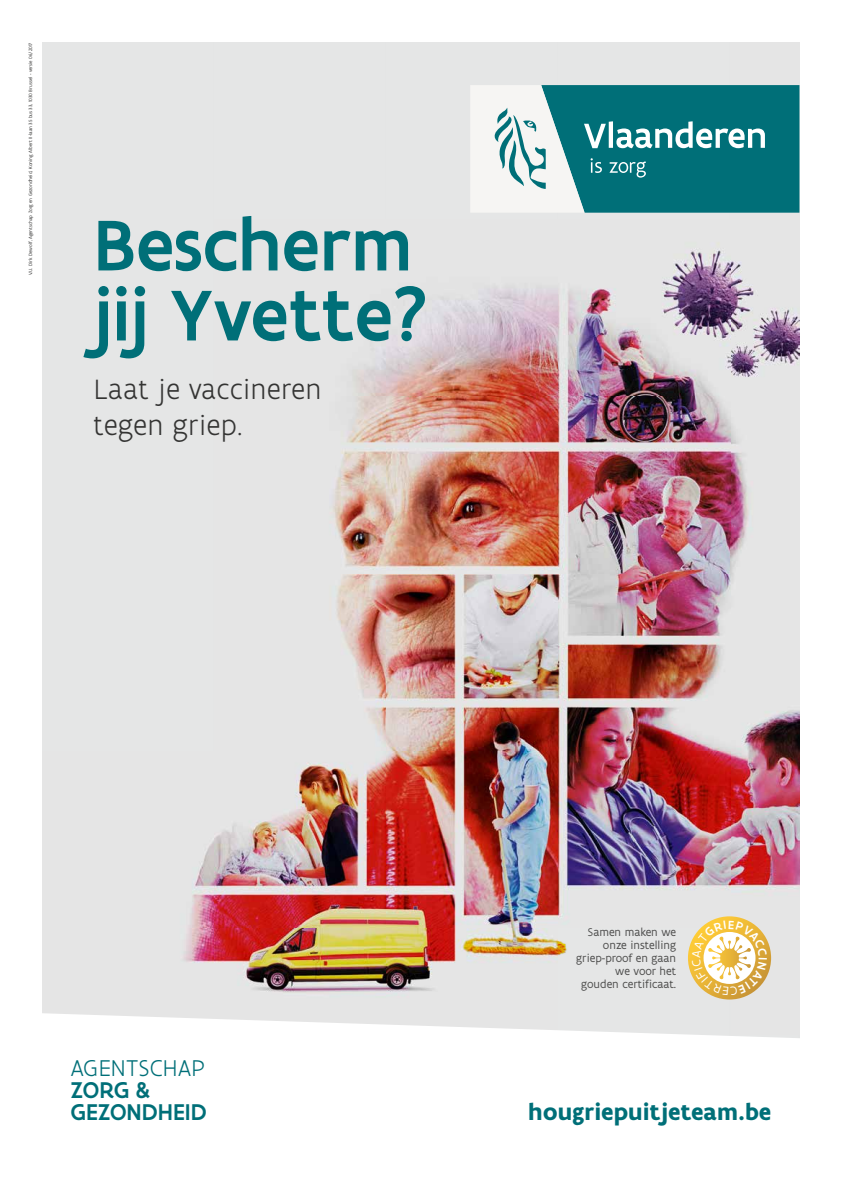
<style>
.page{position:relative;width:842px;height:1191px;background:#fff}
.page>*{position:absolute;margin:0;border:0;box-sizing:border-box;transform-origin:0 0}
.t1{font:500 77px/70px "Flanders Art Sans";color:#006f78}
.t2{font:300 30px/36px "Flanders Art Sans";color:#343433}
.t3{font:700 24.5px "Flanders Art Sans";color:#006f78}
.t4{font:500 24.5px/22px "Flanders Art Sans";color:#006f78}
.t5{font:300 24.5px "Flanders Art Sans";color:#006f78}
.t6{font:12px/13px "Flanders Art Sans";color:#4e4e4d;text-align:right}
.t7{font:5px "Flanders Art Sans";color:#343433}
</style>
<div class="page">
<img style="left:43px;top:43px;width:756px;height:968px">
<svg style="left:42px;top:1011px;width:758px;height:27px;fill:#e5e6e6"></svg>
<svg style="left:470px;top:85px;width:329px;height:128px"></svg>
<svg style="left:688px;top:916px;width:83px;height:83px"></svg>
<svg style="left:692px;top:920px;width:75px;height:75px"></svg>
<p class="t7" style="left:27px;top:275px;width:234px;rotate:-90deg">V.U. Dirk Dewolf, Agentschap Zorg en Gezondheid, Koning Albert II-laan 35 bus 33, 1030 Brussel - versie 06/2017</p>
<h1 class="t1" style="left:94px;top:211px;width:335px">Bescherm jij Yvette?</h1>
<h2 class="t2" style="left:94px;top:372px;width:230px">Laat je vaccineren tegen griep.</h2>
<h3 class="t5" style="left:71px;top:1053px;width:135px">AGENTSCHAP</h3>
<h3 class="t4" style="left:71px;top:1079px;width:137px">ZORG &amp;<br>GEZONDHEID</h3>
<h3 class="t6" style="left:576px;top:926px;width:101px">Samen maken we onze instelling griep-proof en gaan we voor het gouden certificaat.</h3>
<h3 class="t3" style="left:528px;top:1096px;width:244px">hougriepuitjeteam.be</h3>
</div>
